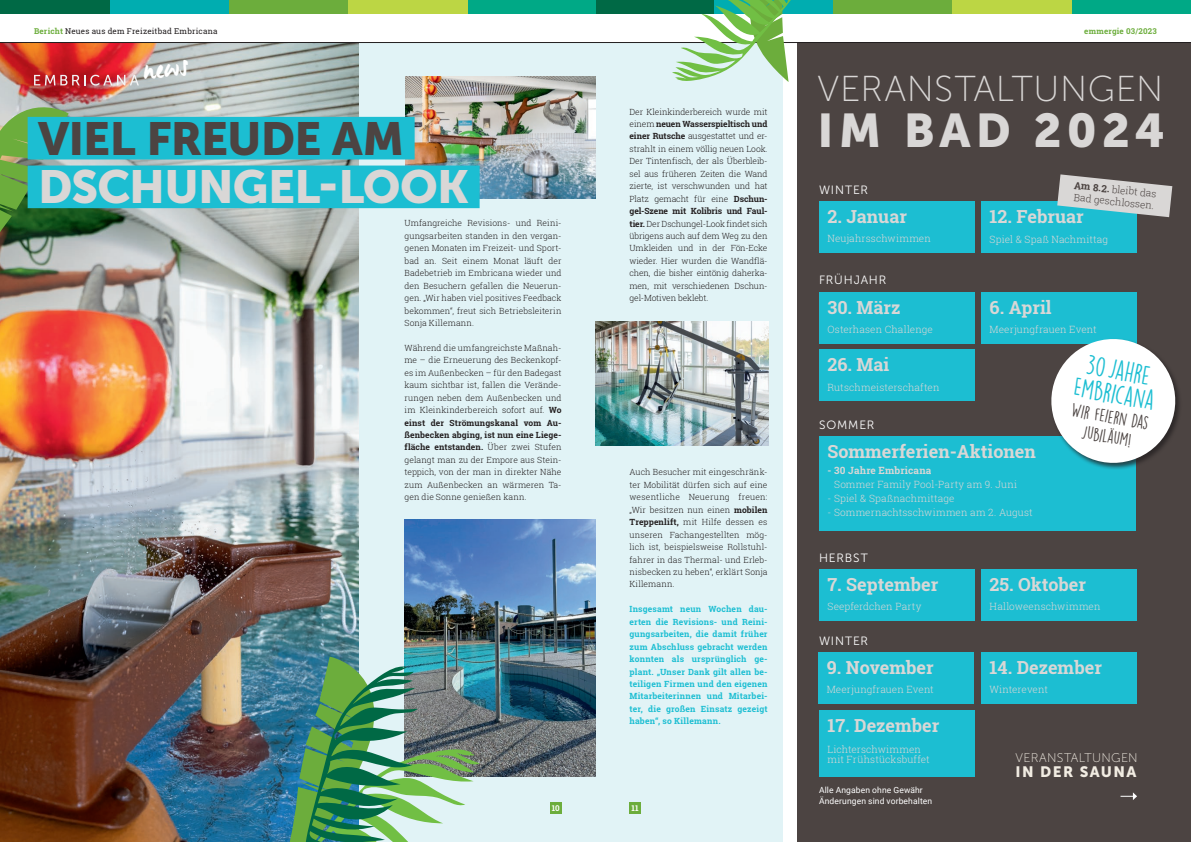
<style>
.page{position:relative;width:1191px;height:842px;background:#fff}
.page>*{position:absolute;margin:0;border:0;box-sizing:border-box;transform-origin:0 0}
.t1{font:47px "Museo Sans 900";letter-spacing:.105em;color:#d9d7d6}
.t2{font:46.2px "Museo Sans 900";letter-spacing:-.02em;color:#d9d7d6}
.t3{font:46.2px "Museo Sans 900";letter-spacing:-.02em;color:#4c4442}
.t4{font:36px "Museo Sans 100";letter-spacing:.015em;color:#d9d7d6}
.t5{font:30px "Manus";color:#fff}
.t6{font:24.6px/24px "DK Lemon Yellow Sun";color:#1cbed2;text-align:center}
.t7{font:700 18px "Roboto Slab";color:#d9d7d6}
.t8{font:16.6px/20px "DK Lemon Yellow Sun";color:#4c4442;text-align:center}
.t9{font:15px "Museo Sans 900";letter-spacing:.095em;color:#f1ece2}
.t10{font:12.6px "Museo Sans 100";letter-spacing:.025em;color:#f1ece2}
.t11{font:12px "Museo Sans 300";letter-spacing:.07em;color:#fff}
.t12{font:300 10px/10px "Roboto Slab";letter-spacing:.01em;color:#d9d7d6}
.t13{font:300 10px/12px "Roboto Slab";color:#4c4442}
.t14{font:700 10px "Roboto Slab";letter-spacing:.015em;color:#d9d7d6}
.t15{font:300 8.5px/12.4px "Roboto Slab";letter-spacing:.005em;color:#231f20;text-align:justify}
.t16{font:700 8.5px/12.4px "Roboto Slab";letter-spacing:.02em;color:#1cbed2;text-align:justify}
.t17{font:8.5px/11px "Roboto";letter-spacing:.015em;color:#fff}
.t18{font:8px "Roboto Slab";letter-spacing:.025em;color:#231f20}
.t19{font:700 8px "Roboto Slab";letter-spacing:.03em;color:#6cad3c}
.t20{font:700 8px "Roboto Slab";color:#fff}
.s1{font-weight:700;color:#6cad3c}
.s2{font-weight:700}
</style>
<div class="page">
<div style="left:595px;top:0;width:119px;height:14px;background:#006945"></div>
<div style="left:0;top:0;width:111px;height:14px;background:#006945"></div>
<div style="left:714px;top:0;width:119px;height:14px;background:#00adb0"></div>
<div style="left:111px;top:0;width:119px;height:14px;background:#00adb0"></div>
<div style="left:833px;top:0;width:119px;height:14px;background:#6cad3c"></div>
<div style="left:230px;top:0;width:119px;height:14px;background:#6cad3c"></div>
<div style="left:952px;top:0;width:119px;height:14px;background:#bcd644"></div>
<div style="left:349px;top:0;width:119px;height:14px;background:#bcd644"></div>
<div style="left:1071px;top:0;width:120px;height:14px;background:#00a986"></div>
<div style="left:468px;top:0;width:127px;height:14px;background:#00a986"></div>
<div style="left:797px;top:43px;width:394px;height:799px;background:#4c4442"></div>
<div style="left:358px;top:42px;width:424px;height:800px;background:#e1f3f6"></div>
<img style="left:0;top:43px;width:358px;height:799px">
<div style="left:629px;top:802px;width:12px;height:12px;background:#6cad3c"></div>
<div style="left:550px;top:802px;width:11px;height:12px;background:#6cad3c"></div>
<svg style="left:34px;top:75px;width:105px;height:11px"></svg>
<hr style="left:0;top:42px;width:1191px;height:1px;background:#231f20">
<img style="left:595px;top:321px;width:173px;height:125px">
<img style="left:405px;top:77px;width:190px;height:121px">
<img style="left:404px;top:519px;width:191px;height:258px">
<div style="left:819px;top:202px;width:156px;height:51px;background:#1cbed2"></div>
<div style="left:981px;top:202px;width:156px;height:51px;background:#1cbed2"></div>
<div style="left:819px;top:292px;width:156px;height:51px;background:#1cbed2"></div>
<div style="left:981px;top:292px;width:156px;height:51px;background:#1cbed2"></div>
<div style="left:981px;top:569px;width:156px;height:51px;background:#1cbed2"></div>
<div style="left:819px;top:350px;width:156px;height:51px;background:#1cbed2"></div>
<div style="left:818px;top:652px;width:156px;height:51px;background:#1cbed2"></div>
<div style="left:981px;top:652px;width:156px;height:51px;background:#1cbed2"></div>
<div style="left:819px;top:569px;width:156px;height:51px;background:#1cbed2"></div>
<div style="left:819px;top:711px;width:156px;height:66px;background:#1cbed2"></div>
<div style="left:819px;top:436px;width:316px;height:95px;background:#1cbed2"></div>
<img style="left:0;top:95px;width:69px;height:199px">
<div style="left:28px;top:117px;width:386px;height:42px;background:#1cbed2"></div>
<div style="left:28px;top:166px;width:451px;height:42px;background:#1cbed2"></div>
<svg style="left:1044px;top:339px;width:135px;height:131px"></svg>
<svg style="left:1057px;top:174px;width:115px;height:43px"></svg>
<svg style="left:1120px;top:792px;width:17px;height:8px"></svg>
<img style="left:271px;top:657px;width:209px;height:185px">
<svg style="left:672px;top:0;width:119px;height:82px"></svg>
<p class="t18" style="left:34px;top:26px;width:185px"><span class="s1">Bericht</span> Neues aus dem Freizeitbad Embricana</p>
<h3 class="t5" style="left:141px;top:51px;width:47px;rotate:-6deg">news</h3>
<h2 class="t3" style="left:38px;top:112px;width:367px">VIEL FREUDE AM</h2>
<h2 class="t2" style="left:38px;top:161px;width:432px">DSCHUNGEL-LOOK</h2>
<p class="t15" style="left:404px;top:217px;width:158px">Umfangreiche Revisions- und Reini&shy;gungsarbeiten standen in den vergan&shy;genen Monaten im Freizeit- und Sport&shy;bad an. Seit einem Monat läuft der Badebetrieb im Embricana wieder und den Besuchern gefallen die Neuerun&shy;gen. „Wir haben viel positives Feedback bekommen“, freut sich Betriebsleiterin Sonja Killemann.</p>
<p class="t15" style="left:404px;top:341px;width:158px">Während die umfangreichste Maßnah&shy;me – die Erneuerung des Beckenkopf&shy;es im Außenbecken – für den Badegast kaum sichtbar ist, fallen die Verände&shy;rungen neben dem Außenbecken und im Kleinkinderbereich sofort auf. <span class="s2">Wo einst der Strömungskanal vom Au&shy;ßenbecken abging, ist nun eine Liege&shy;fläche entstanden.</span> Über zwei Stufen gelangt man zu der Empore aus Stein&shy;teppich, von der man in direkter Nähe zum Außenbecken an wärmeren Ta&shy;gen die Sonne genießen kann.</p>
<p class="t20" style="left:552px;top:803px;width:10px">10</p>
<p class="t15" style="left:629px;top:105px;width:139px">Der Kleinkinderbereich wurde mit einem <span class="s2">neuen Wasserspieltisch und einer Rutsche</span> ausgestattet und er&shy;strahlt in einem völlig neuen Look.<br>Der Tintenfisch, der als Überbleib&shy;sel aus früheren Zeiten die Wand zierte, ist verschwunden und hat Platz gemacht für eine <span class="s2">Dschun&shy;gel-Szene mit Kolibris und Faul&shy;tier.</span> Der Dschungel-Look findet sich übrigens auch auf dem Weg zu den Umkleiden und in der Fön-Ecke wieder. Hier wurden die Wandflä&shy;chen, die bisher eintönig daherka&shy;men, mit verschiedenen Dschun&shy;gel-Motiven beklebt.</p>
<p class="t15" style="left:629px;top:466px;width:139px">Auch Besucher mit eingeschränk&shy;ter Mobilität dürfen sich auf eine wesentliche Neuerung freuen: „Wir besitzen nun einen <span class="s2">mobilen Treppenlift,</span> mit Hilfe dessen es unseren Fachangestellten mög&shy;lich ist, beispielsweise Rollstuhl&shy;fahrer in das Thermal- und Erleb&shy;nisbecken zu heben“, erklärt Sonja Killemann.</p>
<p class="t16" style="left:629px;top:603px;width:139px">Insgesamt neun Wochen dau&shy;erten die Revisions- und Reini&shy;gungsarbeiten, die damit früher zum Abschluss gebracht werden konnten als ursprünglich ge&shy;plant. „Unser Dank gilt allen be&shy;teiligen Firmen und den eigenen Mitarbeiterinnen und Mitarbei&shy;ter, die großen Einsatz gezeigt haben“, so Killemann.</p>
<p class="t20" style="left:631px;top:803px;width:9px">11</p>
<p class="t19" style="left:1084px;top:26px;width:74px">emmergie 03/2023</p>
<h3 class="t4" style="left:817px;top:69px;width:347px">VERANSTALTUNGEN</h3>
<h1 class="t1" style="left:817px;top:104px;width:349px">IM BAD 2024</h1>
<h3 class="t11" style="left:819px;top:184px;width:51px">WINTER</h3>
<h3 class="t7" style="left:827px;top:204px;width:81px">2. Januar</h3>
<p class="t12" style="left:827px;top:233px;width:105px">Neujahrsschwimmen</p>
<p class="t13" style="left:1074px;top:179px;width:84px;rotate:6deg"><span class="s2">Am 8.2.</span> bleibt das<br>Bad geschlossen.</p>
<h3 class="t7" style="left:989px;top:204px;width:96px">12. Februar</h3>
<p class="t12" style="left:989px;top:234px;width:120px">Spiel &amp; Spaß Nachmittag</p>
<h3 class="t11" style="left:819px;top:274px;width:69px">FRÜHJAHR</h3>
<h3 class="t7" style="left:827px;top:295px;width:74px">30. März</h3>
<p class="t12" style="left:827px;top:324px;width:107px">Osterhasen Challenge</p>
<h3 class="t7" style="left:989px;top:295px;width:63px">6. April</h3>
<p class="t12" style="left:989px;top:324px;width:108px">Meerjungfrauen Event</p>
<h3 class="t7" style="left:827px;top:352px;width:63px">26. Mai</h3>
<p class="t12" style="left:827px;top:382px;width:113px">Rutschmeisterschaften</p>
<h3 class="t11" style="left:819px;top:418px;width:57px">SOMMER</h3>
<h3 class="t7" style="left:827px;top:439px;width:210px">Sommerferien-Aktionen</h3>
<p class="t14" style="left:827px;top:464px;width:105px">- 30 Jahre Embricana</p>
<p class="t12" style="left:834px;top:480px;width:184px">Sommer Family Pool-Party am 9. Juni</p>
<p class="t12" style="left:827px;top:494px;width:128px">- Spiel &amp; Spaßnachmittage</p>
<p class="t12" style="left:827px;top:508px;width:207px">- Sommernachtsschwimmen am 2. August</p>
<h3 class="t11" style="left:819px;top:551px;width:50px">HERBST</h3>
<h3 class="t6" style="left:1080px;top:351px;width:83px;rotate:10deg">30 Jahre<br>Embricana</h3>
<h3 class="t8" style="left:1073px;top:400px;width:80px;rotate:10deg">Wir feiern das<br>Jubiläum!</h3>
<h3 class="t7" style="left:827px;top:572px;width:112px">7. September</h3>
<p class="t12" style="left:827px;top:601px;width:95px">Seepferdchen Party</p>
<h3 class="t11" style="left:819px;top:634px;width:51px">WINTER</h3>
<h3 class="t7" style="left:827px;top:655px;width:108px">9. November</h3>
<p class="t12" style="left:827px;top:684px;width:108px">Meerjungfrauen Event</p>
<h3 class="t7" style="left:827px;top:713px;width:113px">17. Dezember</h3>
<p class="t12" style="left:827px;top:744px;width:104px">Lichterschwimmen mit Frühstücksbuffet</p>
<p class="t17" style="left:819px;top:784px;width:115px">Alle Angaben ohne Gewähr<br>Änderungen sind vorbehalten</p>
<h3 class="t7" style="left:989px;top:572px;width:98px">25. Oktober</h3>
<p class="t12" style="left:989px;top:601px;width:112px">Halloweenschwimmen</p>
<h3 class="t7" style="left:989px;top:655px;width:114px">14. Dezember</h3>
<p class="t12" style="left:989px;top:684px;width:60px">Winterevent</p>
<h3 class="t10" style="left:1015px;top:751px;width:124px">VERANSTALTUNGEN</h3>
<h3 class="t9" style="left:1015px;top:763px;width:122px">IN DER SAUNA</h3>
</div>
